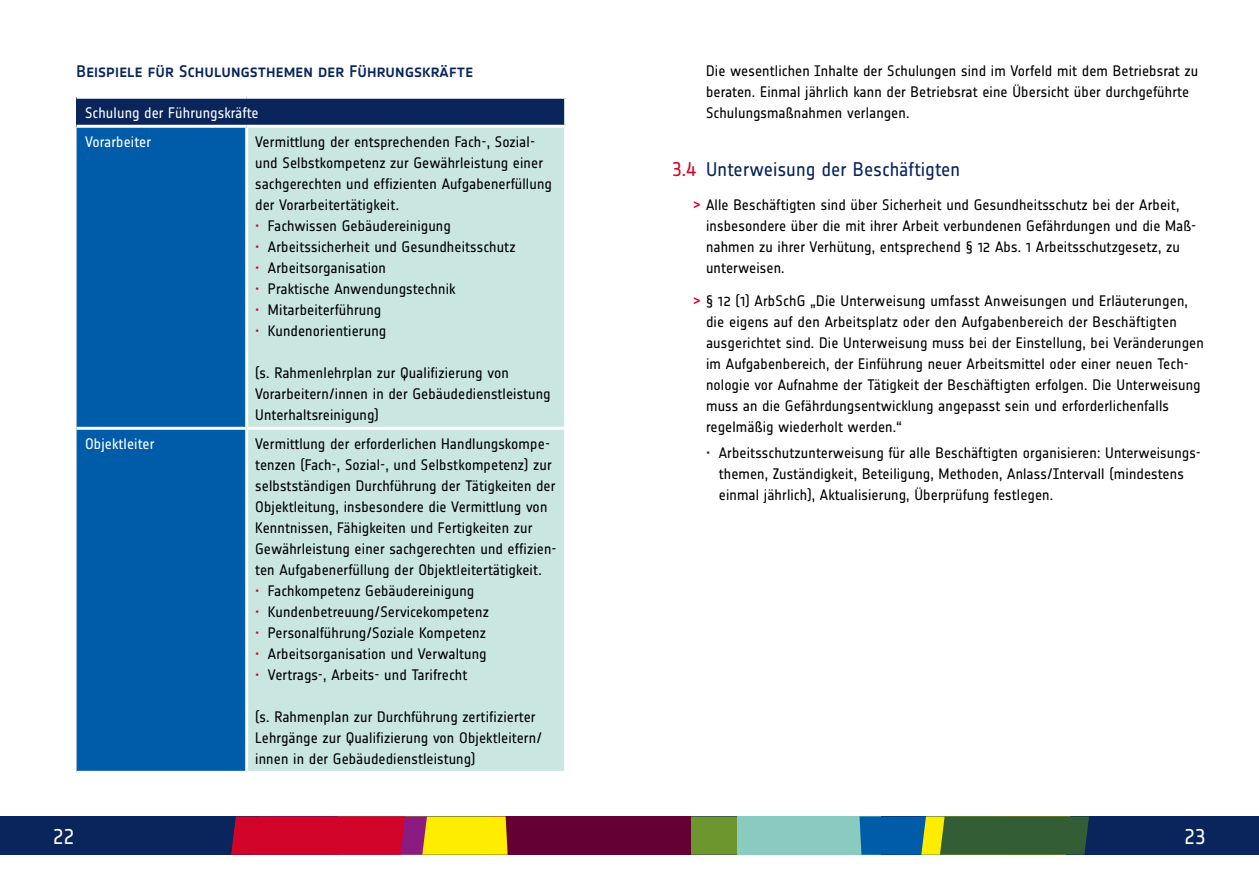
<style>
.page{position:relative;width:1259px;height:893px;background:#fff}
.page>*{position:absolute;margin:0;border:0;box-sizing:border-box;transform-origin:0 0}
.t1{font:21px "Notes Soft Regular Tf";color:#fff}
.t2{font:19.5px "Notes Soft Regular Tf";letter-spacing:.005em;color:#09255c}
.t3{font:16.5px "Notes Soft Medium Caps";letter-spacing:.005em;color:#09255c}
.t4{font:15px/21px "Notes Soft";letter-spacing:.005em;color:#000}
.t5{font:15px/29px "Notes Soft";letter-spacing:.005em;color:#fff}
.s1{color:#d20328}
.s2{font-weight:500;color:#d20328}
.s3{color:#640033}
</style>
<div class="page">
<div style="left:0;top:816px;width:1259px;height:39px;background:#09255c"></div>
<div style="left:491px;top:816px;width:200px;height:39px;background:#640033"></div>
<svg style="left:231px;top:816px;width:276px;height:39px;background:#d54a24"></svg>
<svg style="left:691px;top:816px;width:398px;height:39px;background:#558c6f"></svg>
<div style="left:77px;top:97px;width:489px;height:29px;background:#09255c"></div>
<div style="left:77px;top:128px;width:168px;height:643px;background:#005ca9"></div>
<div style="left:248px;top:128px;width:316px;height:643px;background:#cae6e1"></div>
<hr style="left:77px;top:427px;width:170px;height:3px;background:#fff">
<hr style="left:247px;top:427px;width:320px;height:3px;background:#fff">
<hr style="left:77px;top:96px;width:170px;height:3px;background:#fff">
<hr style="left:247px;top:96px;width:320px;height:3px;background:#fff">
<hr style="left:564px;top:99px;width:3px;height:26px;background:#fff">
<hr style="left:77px;top:125px;width:170px;height:3px;background:#fff">
<hr style="left:247px;top:125px;width:320px;height:3px;background:#fff">
<p class="t3" style="left:77px;top:62px;width:398px">Beispiele für Schulungsthemen der Führungskräfte</p>
<p class="t5" style="left:85px;top:98px;width:175px">Schulung der Führungskräfte<br>Vorarbeiter</p>
<p class="t4" style="left:255px;top:131px;width:298px">Vermittlung der entsprechenden Fach-, Sozial&shy;und Selbstkompetenz zur Gewährleistung einer sachgerechten und effizienten Aufgabenerfüllung der Vorarbeitertätigkeit.</p>
<p class="t4" style="left:255px;top:215px;width:197px"><span class="s1">•</span> Fachwissen Gebäudereinigung</p>
<p class="t4" style="left:255px;top:236px;width:262px"><span class="s1">•</span> Arbeitssicherheit und Gesundheitsschutz</p>
<p class="t4" style="left:255px;top:257px;width:132px"><span class="s1">•</span> Arbeitsorganisation</p>
<p class="t4" style="left:255px;top:278px;width:202px"><span class="s1">•</span> Praktische Anwendungstechnik</p>
<p class="t4" style="left:255px;top:299px;width:128px"><span class="s1">•</span> Mitarbeiterführung</p>
<p class="t4" style="left:255px;top:320px;width:133px"><span class="s1">•</span> Kundenorientierung</p>
<p class="t4" style="left:255px;top:362px;width:297px">(s. Rahmenlehrplan zur Qualifizierung von<br>Vorarbeitern/innen in der Gebäudedienstleistung<br>Unterhaltsreinigung)</p>
<p class="t5" style="left:85px;top:429px;width:71px">Objektleiter</p>
<p class="t4" style="left:255px;top:433px;width:303px">Vermittlung der erforderlichen Handlungskompe&shy;tenzen (Fach-, Sozial-, und Selbstkompetenz) zur selbstständigen Durchführung der Tätigkeiten der Objektleitung, insbesondere die Vermittlung von Kenntnissen, Fähigkeiten und Fertigkeiten zur Gewährleistung einer sachgerechten und effizien&shy;ten Aufgabenerfüllung der Objektleitertätigkeit.</p>
<p class="t4" style="left:255px;top:580px;width:220px"><span class="s1">•</span> Fachkompetenz Gebäudereinigung</p>
<p class="t4" style="left:255px;top:601px;width:235px"><span class="s1">•</span> Kundenbetreuung/Servicekompetenz</p>
<p class="t4" style="left:255px;top:622px;width:232px"><span class="s1">•</span> Personalführung/Soziale Kompetenz</p>
<p class="t4" style="left:255px;top:643px;width:233px"><span class="s1">•</span> Arbeitsorganisation und Verwaltung</p>
<p class="t4" style="left:255px;top:664px;width:214px"><span class="s1">•</span> Vertrags-, Arbeits- und Tarifrecht</p>
<p class="t4" style="left:255px;top:706px;width:288px">(s. Rahmenplan zur Durchführung zertifizierter<br>Lehrgänge zur Qualifizierung von Objektleitern/ innen in der Gebäudedienstleistung)</p>
<p class="t4" style="left:706px;top:60px;width:493px">Die wesentlichen Inhalte der Schulungen sind im Vorfeld mit dem Betriebsrat zu beraten. Einmal jährlich kann der Betriebsrat eine Übersicht über durchgeführte<br>Schulungsmaßnahmen verlangen.</p>
<h2 class="t2" style="left:672px;top:158px;width:290px"><span class="s1">3.4</span> Unterweisung der Beschäftigten</h2>
<p class="t4" style="left:706px;top:194px;width:492px;text-indent:-13px"><span class="s2">&gt;</span> Alle Beschäftigten sind über Sicherheit und Gesundheitsschutz bei der Arbeit, insbesondere über die mit ihrer Arbeit verbundenen Gefährdungen und die Maß&shy;nahmen zu ihrer Verhütung, entsprechend § 12 Abs. 1 Arbeitsschutzgesetz, zu unterweisen.</p>
<p class="t4" style="left:706px;top:290px;width:499px;text-indent:-13px"><span class="s2">&gt;</span> § 12 (1) ArbSchG „Die Unterweisung umfasst Anweisungen und Erläuterungen, die eigens auf den Arbeitsplatz oder den Aufgabenbereich der Beschäftigten ausgerichtet sind. Die Unterweisung muss bei der Einstellung, bei Veränderungen im Aufgabenbereich, der Einführung neuer Arbeitsmittel oder einer neuen Tech&shy;nologie vor Aufnahme der Tätigkeit der Beschäftigten erfolgen. Die Unterweisung muss an die Gefährdungsentwicklung angepasst sein und erforderlichenfalls regelmäßig wiederholt werden.“</p>
<p class="t4" style="left:719px;top:442px;width:483px;text-indent:-13px"><span class="s3">•</span> Arbeitsschutzunterweisung für alle Beschäftigten organisieren: Unterweisungs&shy;themen, Zuständigkeit, Beteiligung, Methoden, Anlass/Intervall (mindestens einmal jährlich), Aktualisierung, Überprüfung festlegen.</p>
<h1 class="t1" style="left:53px;top:825px;width:23px">22</h1>
<h1 class="t1" style="left:1184px;top:825px;width:23px">23</h1>
</div>
